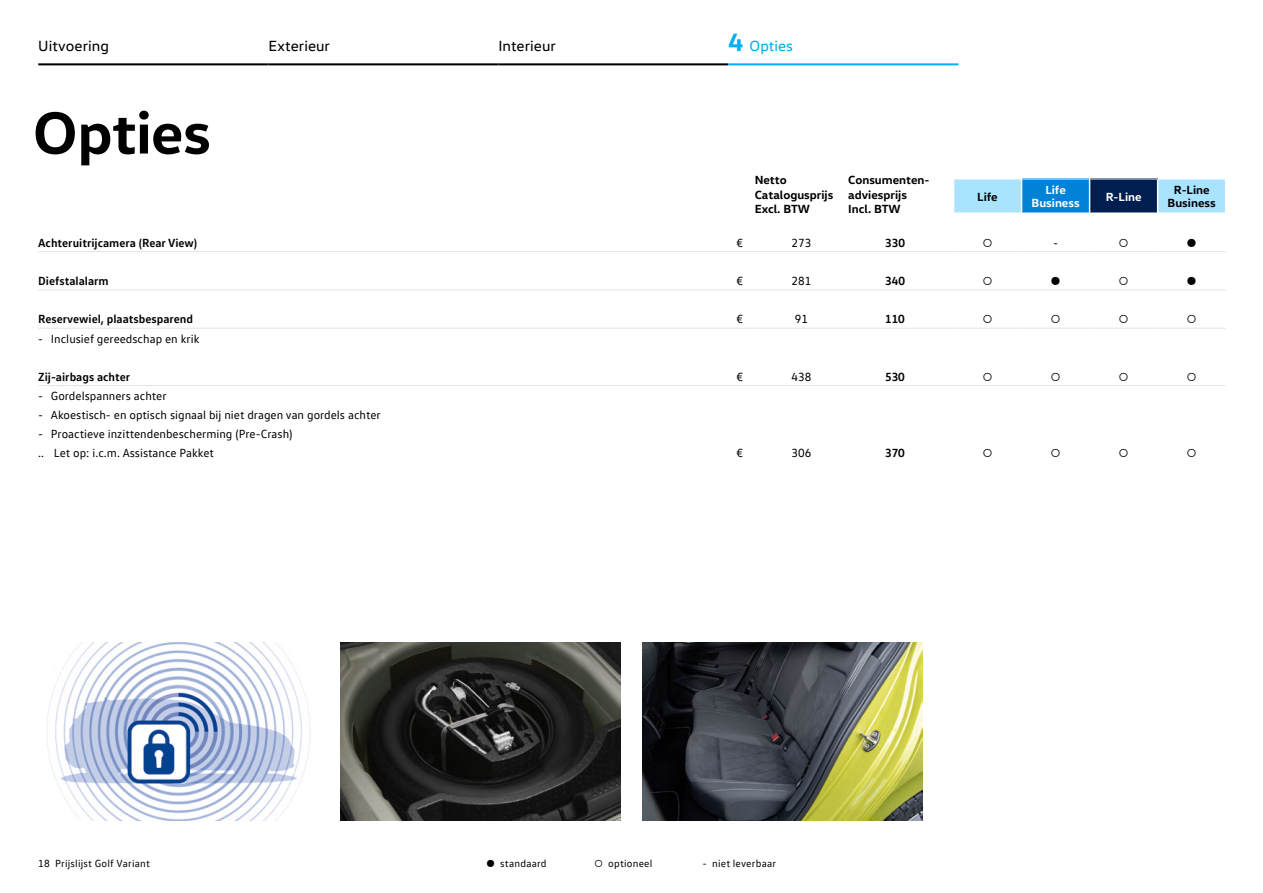
<style>
.page{position:relative;width:1263px;height:893px;background:#fff}
.page>*{position:absolute;margin:0;border:0;box-sizing:border-box;transform-origin:0 0}
.t1{font:700 60px "VW Head";letter-spacing:-.01em;color:#000}
.t2{font:15px "VW Head";letter-spacing:.005em;color:#000}
.t3{font:15px "VW Head";letter-spacing:.005em;color:#00b0f0}
.t4{font:12px/19.2px "VW Text";color:#000}
.t5{font:700 12px "VW Text";color:#000}
.t6{font:700 12px/14.4px "VW Head";color:#000}
.t7{font:700 12px/13.5px "VW Head";color:#fff;text-align:center}
.t8{font:10.5px "VW Text";letter-spacing:.02em;color:#000}
.s1{font-weight:700;font-size:25.5px}
</style>
<div class="page">
<svg style="left:38px;top:251px;width:13px;height:1px"></svg>
<hr style="left:51px;top:251px;width:674px;height:1px;background:#dfe4e8">
<hr style="left:725px;top:251px;width:30px;height:1px;background:#dfe4e8">
<hr style="left:755px;top:251px;width:93px;height:1px;background:#dfe4e8">
<hr style="left:848px;top:251px;width:94px;height:1px;background:#dfe4e8">
<hr style="left:953px;top:251px;width:68px;height:1px;background:#dfe4e8">
<hr style="left:1021px;top:251px;width:68px;height:1px;background:#dfe4e8">
<hr style="left:1089px;top:251px;width:69px;height:1px;background:#dfe4e8">
<hr style="left:1158px;top:251px;width:68px;height:1px;background:#dfe4e8">
<svg style="left:39px;top:290px;width:12px;height:1px"></svg>
<hr style="left:51px;top:290px;width:674px;height:1px;background:#dfe4e8">
<hr style="left:725px;top:290px;width:30px;height:1px;background:#dfe4e8">
<hr style="left:755px;top:290px;width:93px;height:1px;background:#dfe4e8">
<hr style="left:848px;top:290px;width:94px;height:1px;background:#dfe4e8">
<hr style="left:953px;top:290px;width:68px;height:1px;background:#dfe4e8">
<hr style="left:1021px;top:290px;width:68px;height:1px;background:#dfe4e8">
<hr style="left:1089px;top:290px;width:69px;height:1px;background:#dfe4e8">
<hr style="left:1158px;top:290px;width:68px;height:1px;background:#dfe4e8">
<svg style="left:38px;top:328px;width:13px;height:1px"></svg>
<hr style="left:51px;top:328px;width:674px;height:1px;background:#dfe4e8">
<hr style="left:725px;top:328px;width:30px;height:1px;background:#dfe4e8">
<hr style="left:755px;top:328px;width:93px;height:1px;background:#dfe4e8">
<hr style="left:848px;top:328px;width:94px;height:1px;background:#dfe4e8">
<hr style="left:953px;top:328px;width:68px;height:1px;background:#dfe4e8">
<hr style="left:1021px;top:328px;width:68px;height:1px;background:#dfe4e8">
<hr style="left:1089px;top:328px;width:69px;height:1px;background:#dfe4e8">
<hr style="left:1158px;top:328px;width:68px;height:1px;background:#dfe4e8">
<svg style="left:38px;top:385px;width:13px;height:1px"></svg>
<hr style="left:51px;top:385px;width:674px;height:1px;background:#dfe4e8">
<hr style="left:725px;top:385px;width:30px;height:1px;background:#dfe4e8">
<hr style="left:755px;top:385px;width:93px;height:1px;background:#dfe4e8">
<hr style="left:848px;top:385px;width:94px;height:1px;background:#dfe4e8">
<hr style="left:953px;top:385px;width:68px;height:1px;background:#dfe4e8">
<hr style="left:1021px;top:385px;width:68px;height:1px;background:#dfe4e8">
<hr style="left:1089px;top:385px;width:69px;height:1px;background:#dfe4e8">
<hr style="left:1158px;top:385px;width:68px;height:1px;background:#dfe4e8">
<svg style="left:954px;top:179px;width:271px;height:34px;background:#5c9ecb"></svg>
<img style="left:47px;top:642px;width:263px;height:179px">
<img style="left:340px;top:642px;width:281px;height:179px">
<img style="left:642px;top:642px;width:281px;height:179px">
<hr style="left:38px;top:63px;width:230px;height:2px;background:#000">
<hr style="left:268px;top:63px;width:230px;height:2px;background:#000">
<hr style="left:498px;top:63px;width:230px;height:2px;background:#000">
<hr style="left:728px;top:63px;width:230px;height:2px;background:#00b0f0">
<p class="t2" style="left:38px;top:36px;width:72px">Uitvoering</p>
<p class="t2" style="left:268px;top:36px;width:63px">Exterieur</p>
<p class="t2" style="left:498px;top:36px;width:59px">Interieur</p>
<p class="t3" style="left:728px;top:36px;width:66px"><span class="s1">4</span> Opties</p>
<h1 class="t1" style="left:33px;top:94px;width:180px">Opties</h1>
<p class="t6" style="left:755px;top:172px;width:80px">Netto<br>Catalogusprijs<br>Excl. BTW</p>
<p class="t6" style="left:848px;top:172px;width:83px">Consumenten&shy;adviesprijs<br>Incl. BTW</p>
<p class="t6" style="left:977px;top:189px;width:22px">Life</p>
<p class="t7" style="left:1031px;top:183px;width:50px">Life<br>Business</p>
<p class="t7" style="left:1106px;top:189px;width:37px">R-Line</p>
<p class="t6" style="left:1167px;top:183px;width:50px;line-height:13.5px;text-align:center">R-Line<br>Business</p>
<p class="t5" style="left:38px;top:235px;width:161px">Achteruitrijcamera (Rear View)</p>
<p class="t4" style="left:736px;top:233px;width:8px">€</p>
<p class="t4" style="left:791px;top:233px;width:21px">273</p>
<p class="t5" style="left:885px;top:235px;width:21px">330</p>
<p class="t4" style="left:983px;top:233px;width:11px">○</p>
<p class="t4" style="left:1053px;top:233px;width:6px">-</p>
<p class="t4" style="left:1119px;top:233px;width:11px">○</p>
<p class="t4" style="left:1187px;top:233px;width:11px">●</p>
<p class="t5" style="left:38px;top:273px;width:72px">Diefstalalarm</p>
<p class="t4" style="left:736px;top:271px;width:8px">€</p>
<p class="t4" style="left:791px;top:271px;width:21px">281</p>
<p class="t5" style="left:885px;top:273px;width:21px">340</p>
<p class="t4" style="left:983px;top:271px;width:11px">○</p>
<p class="t4" style="left:1051px;top:271px;width:11px">●</p>
<p class="t4" style="left:1119px;top:271px;width:11px">○</p>
<p class="t4" style="left:1187px;top:271px;width:11px">●</p>
<p class="t5" style="left:38px;top:311px;width:156px">Reservewiel, plaatsbesparend</p>
<p class="t4" style="left:736px;top:309px;width:8px">€</p>
<p class="t4" style="left:795px;top:309px;width:15px">91</p>
<p class="t5" style="left:885px;top:311px;width:21px">110</p>
<p class="t4" style="left:983px;top:309px;width:11px">○</p>
<p class="t4" style="left:1051px;top:309px;width:11px">○</p>
<p class="t4" style="left:1119px;top:309px;width:11px">○</p>
<p class="t4" style="left:1187px;top:309px;width:11px">○</p>
<p class="t4" style="left:38px;top:329px;width:163px">- Inclusief gereedschap en krik</p>
<p class="t5" style="left:38px;top:369px;width:94px">Zij-airbags achter</p>
<p class="t4" style="left:736px;top:367px;width:8px">€</p>
<p class="t4" style="left:791px;top:367px;width:21px">438</p>
<p class="t5" style="left:885px;top:369px;width:21px">530</p>
<p class="t4" style="left:983px;top:367px;width:11px">○</p>
<p class="t4" style="left:1051px;top:367px;width:11px">○</p>
<p class="t4" style="left:1119px;top:367px;width:11px">○</p>
<p class="t4" style="left:1187px;top:367px;width:11px">○</p>
<p class="t4" style="left:38px;top:386px;width:130px">- Gordelspanners achter</p>
<p class="t4" style="left:38px;top:405px;width:344px">- Akoestisch- en optisch signaal bij niet dragen van gordels achter</p>
<p class="t4" style="left:38px;top:424px;width:256px">- Proactieve inzittendenbescherming (Pre-Crash) .. Let op: i.c.m. Assistance Pakket</p>
<p class="t4" style="left:736px;top:443px;width:8px">€</p>
<p class="t4" style="left:791px;top:443px;width:21px">306</p>
<p class="t5" style="left:885px;top:445px;width:21px">370</p>
<p class="t4" style="left:983px;top:443px;width:11px">○</p>
<p class="t4" style="left:1051px;top:443px;width:11px">○</p>
<p class="t4" style="left:1119px;top:443px;width:11px">○</p>
<p class="t4" style="left:1187px;top:443px;width:11px">○</p>
<p class="t8" style="left:38px;top:857px;width:113px">18 Prijslijst Golf Variant</p>
<p class="t8" style="left:487px;top:857px;width:62px">● standaard</p>
<p class="t8" style="left:595px;top:857px;width:59px">○ optioneel</p>
<p class="t8" style="left:703px;top:857px;width:75px">- niet leverbaar</p>
</div>
